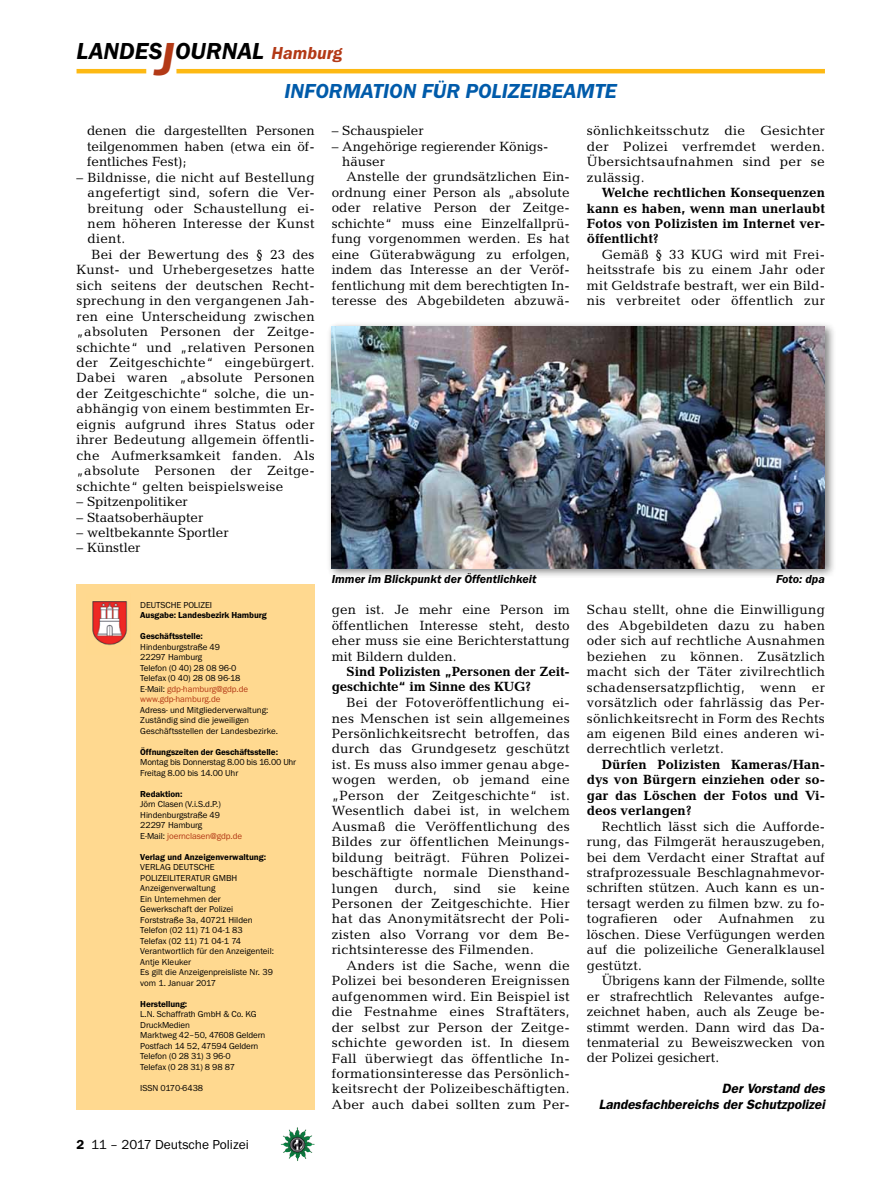
<style>
.page{position:relative;width:893px;height:1191px;background:#fff}
.page>*{position:absolute;margin:0;border:0;box-sizing:border-box;transform-origin:0 0}
.t1{font:italic 600 24px "Franklin Gothic Itc T";color:#000}
.t2{font:italic 600 21px "Franklin Gothic Itc T";color:#005baa}
.t3{font:13.5px/15.5px "Candida";letter-spacing:.02em;color:#000;text-align:justify}
.t4{font:700 13.5px/15.5px "Candida";color:#000;text-align:justify}
.t5{font:13.5px "Candida";color:#000}
.t6{font:italic 600 13.5px/15.5px "Franklin Gothic";color:#000;text-align:right}
.t7{font:13.5px "Franklin Gothic Itc T";color:#000}
.t8{font:italic 600 12px "Franklin Gothic Itc T";color:#000}
.t9{font:9px/10.5px "Franklin Gothic Itc T";letter-spacing:-.01em;color:#000}
.t10{font:600 9px "Franklin Gothic Itc T";letter-spacing:-.01em;color:#000}
.s1{font-size:48px;color:#b33916}
.s2{font-size:18px;color:#b33916}
.s3{color:#b33916}
.s4{font-weight:600}
</style>
<div class="page">
<hr style="left:77px;top:69px;width:69px;height:4px;background:#fdb913">
<hr style="left:176px;top:69px;width:649px;height:4px;background:#fdb913">
<img style="left:281px;top:1128px;width:16px;height:24px">
<div style="left:77px;top:584px;width:238px;height:526px;background:#ffd990"></div>
<img style="left:92px;top:601px;width:36px;height:45px">
<div style="left:326px;top:321px;width:510px;height:258px;background:#000;opacity:.5"></div>
<img style="left:332px;top:327px;width:493px;height:241px">
<h1 class="t1" style="left:77px;top:37px;width:267px">LANDES<span class="s1">J</span>OURNAL <span class="s2">Hamburg</span></h1>
<h2 class="t2" style="left:285px;top:79px;width:14px">Informa</h2>
<h2 class="t2" style="left:373px;top:79px;width:180px">tion für Pol izeibeam</h2>
<h2 class="t2" style="left:595px;top:79px;width:23px">te</h2>
<p class="t3" style="left:87px;top:123px;width:229px">denen die dargestellten Personen teilgenommen haben (etwa ein öf&shy;fentliches Fest);</p>
<p class="t3" style="left:77px;top:169px;width:240px">– Bildnisse, die nicht auf Bestellung</p>
<p class="t3" style="left:88px;top:185px;width:229px">angefertigt sind, sofern die Ver-</p>
<p class="t3" style="left:88px;top:200px;width:229px">breitung oder Schaustellung ei-</p>
<p class="t3" style="left:88px;top:216px;width:229px">nem höheren Interesse der Kunst</p>
<p class="t3" style="left:88px;top:231px;width:39px">dient.</p>
<p class="t3" style="left:91px;top:246px;width:225px">Bei der Bewertung des § 23 des</p>
<p class="t3" style="left:77px;top:262px;width:240px">Kunst- und Urhebergesetzes hatte</p>
<p class="t3" style="left:77px;top:277px;width:240px">sich seitens der deutschen Recht-</p>
<p class="t3" style="left:77px;top:293px;width:240px">sprechung in den vergangenen Jah-</p>
<p class="t3" style="left:77px;top:308px;width:240px">ren eine Unterscheidung zwischen</p>
<p class="t3" style="left:77px;top:324px;width:240px">„absoluten Personen der Zeitge-</p>
<p class="t3" style="left:77px;top:339px;width:240px">schichte“ und „relativen Personen</p>
<p class="t3" style="left:77px;top:355px;width:240px">der Zeitgeschichte“ eingebürgert.</p>
<p class="t3" style="left:77px;top:370px;width:240px">Dabei waren „absolute Personen</p>
<p class="t3" style="left:77px;top:385px;width:240px">der Zeitgeschichte“ solche, die un-</p>
<p class="t3" style="left:77px;top:401px;width:240px">abhängig von einem bestimmten Er-</p>
<p class="t3" style="left:77px;top:416px;width:240px">eignis aufgrund ihres Status oder</p>
<p class="t3" style="left:77px;top:432px;width:240px">ihrer Bedeutung allgemein öffentli-</p>
<p class="t3" style="left:77px;top:447px;width:240px">che Aufmerksamkeit fanden. Als</p>
<p class="t3" style="left:77px;top:463px;width:240px">„absolute Personen der Zeitge-</p>
<p class="t3" style="left:77px;top:478px;width:208px">schichte“ gelten beispielsweise</p>
<p class="t5" style="left:77px;top:494px;width:113px">– Spitzenpolitiker</p>
<p class="t5" style="left:77px;top:509px;width:128px">– Staatsoberhäupter</p>
<p class="t5" style="left:77px;top:525px;width:154px">– weltbekannte Sportler</p>
<p class="t5" style="left:77px;top:540px;width:66px">– Künstler</p>
<p class="t9" style="left:140px;top:599px;width:73px">DEUTSCHE POLIZEI</p>
<p class="t10" style="left:140px;top:610px;width:128px">Ausgabe: Landesbezirk Hamburg</p>
<p class="t10" style="left:140px;top:631px;width:64px">Geschäftsstelle:</p>
<p class="t9" style="left:140px;top:641px;width:109px">Hindenburgstraße 49<br>22297 Hamburg<br>Telefon (0 40) 28 08 96-0<br>Telefax (0 40) 28 08 96-18<br>E-Mail: <span class="s3">gdp-hamburg@gdp.de www.gdp-hamburg.de</span></p>
<p class="t9" style="left:140px;top:704px;width:139px">Adress- und Mitgliederverwaltung:<br>Zuständig sind die jeweiligen<br>Geschäftsstellen der Landesbezirke.</p>
<p class="t10" style="left:140px;top:746px;width:139px">Öffnungszeiten der Geschäftsstelle:</p>
<p class="t9" style="left:140px;top:757px;width:157px">Montag bis Donnerstag 8.00 bis 16.00 Uhr<br>Freitag 8.00 bis 14.00 Uhr</p>
<p class="t10" style="left:140px;top:788px;width:44px">Redaktion:</p>
<p class="t9" style="left:140px;top:799px;width:103px">Jörn Clasen (V.i.S.d.P.)<br>Hindenburgstraße 49<br>22297 Hamburg<br>E-Mail: <span class="s3">joernclasen@gdp.de</span></p>
<p class="t10" style="left:140px;top:851px;width:127px">Verlag und Anzeigenverwaltung:</p>
<p class="t9" style="left:140px;top:862px;width:135px">VERLAG DEUTSCHE<br>POLIZEILITERATUR GMBH<br>Anzeigenverwaltung<br>Ein Unternehmen der<br>Gewerkschaft der Polizei<br>Forststraße 3a, 40721 Hilden<br>Telefon (02 11) 71 04-1 83<br>Telefax (02 11) 71 04-1 74<br>Verantwortlich für den Anzeigenteil:<br>Antje Kleuker<br>Es gilt die Anzeigenpreisliste Nr. 39 vom 1. Januar 2017</p>
<p class="t10" style="left:140px;top:998px;width:49px">Herstellung:</p>
<p class="t9" style="left:140px;top:1009px;width:127px">L.N. Schaffrath GmbH &amp; Co. KG<br>DruckMedien<br>Marktweg 42–50, 47608 Geldern<br>Postfach 14 52, 47594 Geldern<br>Telefon (0 28 31) 3 96-0<br>Telefax (0 28 31) 8 98 87</p>
<p class="t9" style="left:140px;top:1082px;width:64px">ISSN 0170-6438</p>
<p class="t7" style="left:77px;top:1136px;width:174px"><span class="s4">2</span> 11 – 2017 Deutsche Polizei</p>
<p class="t5" style="left:332px;top:123px;width:94px">– Schauspieler</p>
<p class="t5" style="left:332px;top:138px;width:218px">– Angehörige regierender Königs-</p>
<p class="t3" style="left:342px;top:154px;width:44px">häuser</p>
<p class="t3" style="left:347px;top:169px;width:225px">Anstelle der grundsätzlichen Ein-</p>
<p class="t3" style="left:332px;top:185px;width:240px">ordnung einer Person als „absolute</p>
<p class="t3" style="left:332px;top:200px;width:240px">oder relative Person der Zeitge-</p>
<p class="t3" style="left:332px;top:215px;width:240px">schichte“ muss eine Einzelfallprü-</p>
<p class="t3" style="left:332px;top:231px;width:240px">fung vorgenommen werden. Es hat</p>
<p class="t3" style="left:332px;top:246px;width:240px">eine Güterabwägung zu erfolgen,</p>
<p class="t3" style="left:332px;top:262px;width:240px">indem das Interesse an der Veröf-</p>
<p class="t3" style="left:332px;top:277px;width:240px">fentlichung mit dem berechtigten In-</p>
<p class="t3" style="left:332px;top:293px;width:240px">teresse des Abgebildeten abzuwä-</p>
<p class="t3" style="left:587px;top:123px;width:240px">sönlichkeitsschutz die Gesichter der Polizei verfremdet werden.<br>Übersichtsaufnahmen sind per se zulässig.</p>
<p class="t4" style="left:587px;top:185px;width:240px;text-indent:15px">Welche rechtlichen Konsequenzen kann es haben, wenn man unerlaubt Fotos von Polizisten im Internet ver&shy;öffentlicht?</p>
<p class="t3" style="left:587px;top:247px;width:240px;text-indent:15px">Gemäß § 33 KUG wird mit Frei&shy;heitsstrafe bis zu einem Jahr oder mit Geldstrafe bestraft, wer ein Bild&shy;nis verbreitet oder öffentlich zur</p>
<p class="t8" style="left:332px;top:572px;width:206px">Immer im Blickpunkt der Öffentlichkeit</p>
<p class="t8" style="left:776px;top:572px;width:50px">Foto: dpa</p>
<p class="t3" style="left:332px;top:602px;width:240px">gen ist. Je mehr eine Person im öffentlichen Interesse steht, desto eher muss sie eine Berichterstattung mit Bildern dulden.</p>
<p class="t4" style="left:332px;top:663px;width:240px;text-indent:15px">Sind Polizisten „Personen der Zeit&shy;geschichte“ im Sinne des KUG?</p>
<p class="t3" style="left:332px;top:695px;width:240px;text-indent:15px">Bei der Fotoveröffentlichung ei&shy;nes Menschen ist sein allgemeines Persönlichkeitsrecht betroffen, das durch das Grundgesetz geschützt ist. Es muss also immer genau abge&shy;wogen werden, ob jemand eine „Person der Zeitgeschichte“ ist.<br>Wesentlich dabei ist, in welchem Ausmaß die Veröffentlichung des Bildes zur öffentlichen Meinungs&shy;bildung beiträgt. Führen Polizei&shy;beschäftigte normale Diensthand&shy;lungen durch, sind sie keine Personen der Zeitgeschichte. Hier hat das Anonymitätsrecht der Poli&shy;zisten also Vorrang vor dem Be&shy;richtsinteresse des Filmenden.</p>
<p class="t3" style="left:332px;top:957px;width:240px;text-indent:15px">Anders ist die Sache, wenn die Polizei bei besonderen Ereignissen aufgenommen wird. Ein Beispiel ist die Festnahme eines Straftäters, der selbst zur Person der Zeitge&shy;schichte geworden ist. In diesem Fall überwiegt das öffentliche In&shy;formationsinteresse das Persönlich&shy;keitsrecht der Polizeibeschäftigten.<br>Aber auch dabei sollten zum Per-</p>
<p class="t3" style="left:587px;top:602px;width:240px">Schau stellt, ohne die Einwilligung des Abgebildeten dazu zu haben oder sich auf rechtliche Ausnahmen beziehen zu können. Zusätzlich macht sich der Täter zivilrechtlich schadensersatzpflichtig, wenn er vorsätzlich oder fahrlässig das Per&shy;sönlichkeitsrecht in Form des Rechts am eigenen Bild eines anderen wi&shy;derrechtlich verletzt.</p>
<p class="t4" style="left:587px;top:756px;width:240px;text-indent:15px">Dürfen Polizisten Kameras/Han&shy;dys von Bürgern einziehen oder so&shy;gar das Löschen der Fotos und Vi&shy;deos verlangen?</p>
<p class="t3" style="left:587px;top:818px;width:240px;text-indent:15px">Rechtlich lässt sich die Aufforde&shy;rung, das Filmgerät herauszugeben, bei dem Verdacht einer Straftat auf strafprozessuale Beschlagnahmevor&shy;schriften stützen. Auch kann es un&shy;tersagt werden zu filmen bzw. zu fo&shy;tografieren oder Aufnahmen zu löschen. Diese Verfügungen werden auf die polizeiliche Generalklausel gestützt.</p>
<p class="t3" style="left:587px;top:973px;width:240px;text-indent:15px">Übrigens kann der Filmende, sollte er strafrechtlich Relevantes aufge&shy;zeichnet haben, auch als Zeuge be&shy;stimmt werden. Dann wird das Da&shy;tenmaterial zu Beweiszwecken von der Polizei gesichert.</p>
<p class="t6" style="left:599px;top:1081px;width:228px">Der Vorstand des<br>Landesfachbereichs der Schutzpolizei</p>
</div>
